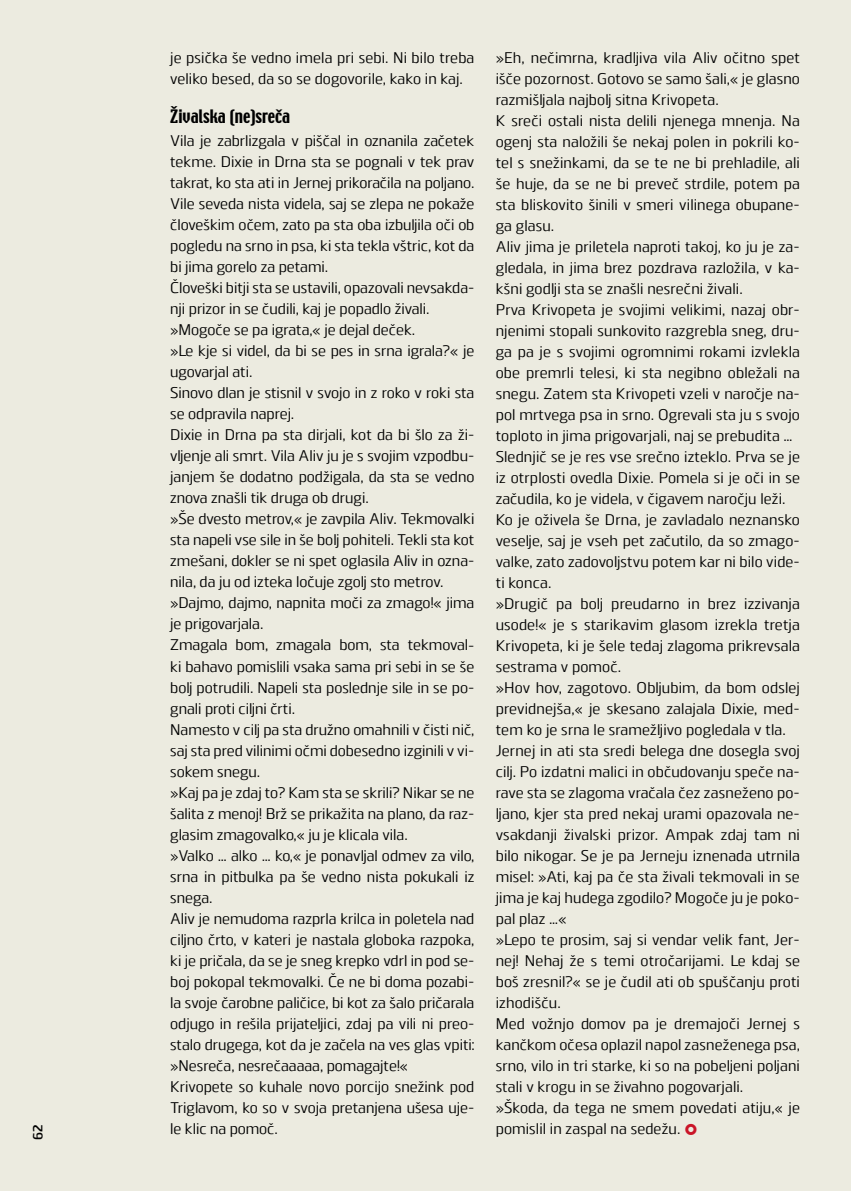
<style>
.page{position:relative;width:851px;height:1191px;background:#fff}
.page>*{position:absolute;margin:0;border:0;box-sizing:border-box;transform-origin:0 0}
.t1{font:16.5px "Techno";color:#000}
.t2{font:15.45px/21px "Juhl";color:#000}
.t3{font:700 13.5px "Juhl";color:#000}
.s1{font-family:"Markacija";color:#ca1528}
</style>
<div class="page">
<div style="left:0;top:0;width:850px;height:1191px;background:#ecebe0"></div>
<p class="t2" style="left:495px;top:45px;width:306px">»Eh, nečimrna, kradljiva vila Aliv očitno spet išče pozornost. Gotovo se samo šali,« je glasno razmišljala najbolj sitna Krivopeta.<br>K sreči ostali nista delili njenega mnenja. Na ogenj sta naložili še nekaj polen in pokrili ko&shy;tel s snežinkami, da se te ne bi prehladile, ali še huje, da se ne bi preveč strdile, potem pa sta bliskovito šinili v smeri vilinega obupane&shy;ga glasu.<br>Aliv jima je priletela naproti takoj, ko ju je za&shy;gledala, in jima brez pozdrava razložila, v ka&shy;kšni godlji sta se znašli nesrečni živali.<br>Prva Krivopeta je svojimi velikimi, nazaj obr&shy;njenimi stopali sunkovito razgrebla sneg, dru&shy;ga pa je s svojimi ogromnimi rokami izvlekla obe premrli telesi, ki sta negibno obležali na snegu. Zatem sta Krivopeti vzeli v naročje na&shy;pol mrtvega psa in srno. Ogrevali sta ju s svojo toploto in jima prigovarjali, naj se prebudita … Slednjič se je res vse srečno izteklo. Prva se je iz otrplosti ovedla Dixie. Pomela si je oči in se začudila, ko je videla, v čigavem naročju leži.<br>Ko je oživela še Drna, je zavladalo neznansko veselje, saj je vseh pet začutilo, da so zmago&shy;valke, zato zadovoljstvu potem kar ni bilo vide&shy;ti konca.<br>»Drugič pa bolj preudarno in brez izzivanja usode!« je s starikavim glasom izrekla tretja Krivopeta, ki je šele tedaj zlagoma prikrevsala sestrama v pomoč.<br>»Hov hov, zagotovo. Obljubim, da bom odslej previdnejša,« je skesano zalajala Dixie, med&shy;tem ko je srna le sramežljivo pogledala v tla.<br>Jernej in ati sta sredi belega dne dosegla svoj cilj. Po izdatni malici in občudovanju speče na&shy;rave sta se zlagoma vračala čez zasneženo po&shy;ljano, kjer sta pred nekaj urami opazovala ne&shy;vsakdanji živalski prizor. Ampak zdaj tam ni bilo nikogar. Se je pa Jerneju iznenada utrnila misel: »Ati, kaj pa če sta živali tekmovali in se jima je kaj hudega zgodilo? Mogoče ju je poko&shy;pal plaz …«<br>»Lepo te prosim, saj si vendar velik fant, Jer&shy;nej! Nehaj že s temi otročarijami. Le kdaj se boš zresnil?« se je čudil ati ob spuščanju proti izhodišču.<br>Med vožnjo domov pa je dremajoči Jernej s kančkom očesa oplazil napol zasneženega psa, srno, vilo in tri starke, ki so na pobeljeni poljani stali v krogu in se živahno pogovarjali.<br>»Škoda, da tega ne smem povedati atiju,« je</p>
<p class="t2" style="left:170px;top:45px;width:306px">je psička še vedno imela pri sebi. Ni bilo treba veliko besed, da so se dogovorile, kako in kaj.</p>
<p class="t1" style="left:170px;top:105px;width:121px">Živalska (ne)sreča</p>
<p class="t2" style="left:170px;top:129px;width:306px">Vila je zabrlizgala v piščal in oznanila začetek tekme. Dixie in Drna sta se pognali v tek prav takrat, ko sta ati in Jernej prikoračila na poljano.<br>Vile seveda nista videla, saj se zlepa ne pokaže človeškim očem, zato pa sta oba izbuljila oči ob pogledu na srno in psa, ki sta tekla vštric, kot da bi jima gorelo za petami.<br>Človeški bitji sta se ustavili, opazovali nevsakda&shy;nji prizor in se čudili, kaj je popadlo živali. »Mogoče se pa igrata,« je dejal deček.<br>»Le kje si videl, da bi se pes in srna igrala?« je ugovarjal ati.<br>Sinovo dlan je stisnil v svojo in z roko v roki sta se odpravila naprej.<br>Dixie in Drna pa sta dirjali, kot da bi šlo za ži&shy;vljenje ali smrt. Vila Aliv ju je s svojim vzpodbu&shy;janjem še dodatno podžigala, da sta se vedno znova znašli tik druga ob drugi.<br>»Še dvesto metrov,« je zavpila Aliv. Tekmovalki sta napeli vse sile in še bolj pohiteli. Tekli sta kot zmešani, dokler se ni spet oglasila Aliv in ozna&shy;nila, da ju od izteka ločuje zgolj sto metrov. »Dajmo, dajmo, napnita moči za zmago!« jima je prigovarjala.<br>Zmagala bom, zmagala bom, sta tekmoval&shy;ki bahavo pomislili vsaka sama pri sebi in se še bolj potrudili. Napeli sta poslednje sile in se po&shy;gnali proti ciljni črti.<br>Namesto v cilj pa sta družno omahnili v čisti nič, saj sta pred vilinimi očmi dobesedno izginili v vi&shy;sokem snegu.<br>»Kaj pa je zdaj to? Kam sta se skrili? Nikar se ne šalita z menoj! Brž se prikažita na plano, da raz&shy;glasim zmagovalko,« ju je klicala vila.<br>»Valko … alko … ko,« je ponavljal odmev za vilo, srna in pitbulka pa še vedno nista pokukali iz snega.<br>Aliv je nemudoma razprla krilca in poletela nad ciljno črto, v kateri je nastala globoka razpoka, ki je pričala, da se je sneg krepko vdrl in pod se&shy;boj pokopal tekmovalki. Če ne bi doma pozabi&shy;la svoje čarobne paličice, bi kot za šalo pričarala odjugo in rešila prijateljici, zdaj pa vili ni preo&shy;stalo drugega, kot da je začela na ves glas vpiti: »Nesreča, nesrečaaaaa, pomagajte!« Krivopete so kuhale novo porcijo snežink pod Triglavom, ko so v svoja pretanjena ušesa uje&shy;le klic na pomoč.</p>
<p class="t3" style="left:28px;top:1140px;width:17px;rotate:-90deg">62</p>
<p class="t2" style="left:495px;top:1116px;width:204px">pomislil in zaspal na sedežu. <span class="s1">m</span></p>
</div>
